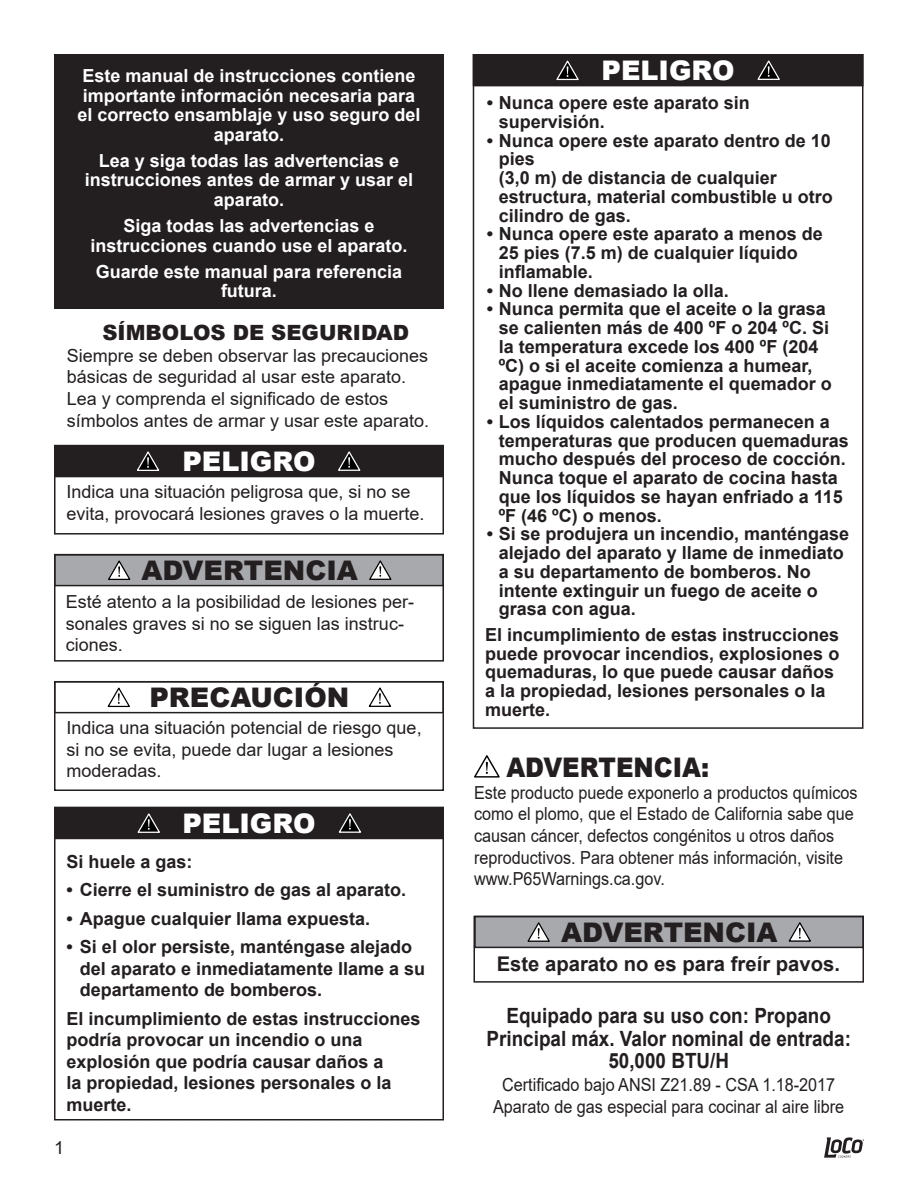
<style>
.page{position:relative;width:918px;height:1188px;background:#fff}
.page>*{position:absolute;margin:0;border:0;box-sizing:border-box;transform-origin:0 0}
.t1{font:900 27px "Arial";color:#231f20}
.t2{font:900 27px "Arial";color:#fff}
.t3{font:900 27px "Arial";color:#231f20;scale:.9 1}
.t4{font:700 21px/22.5px "Arial";color:#231f20;text-align:center;scale:.9 1}
.t5{font:900 21px "Arial";color:#231f20}
.t6{font:700 20.25px "Arial";color:#231f20}
.t7{font:700 18px/18.8px "Arial";color:#231f20}
.t8{font:18px/21.6px "Arial";color:#231f20}
.t9{font:18px/21.6px "Arial";color:#231f20;text-align:center;scale:.9 1}
.t10{font:700 18px/19.5px "Arial";color:#fff;text-align:center}
</style>
<div class="page">
<svg style="left:824px;top:1137px;width:40px;height:21px"></svg>
<div style="left:54px;top:54px;width:390px;height:255px;background:#231f20"></div>
<div style="left:54px;top:681px;width:390px;height:32px;border:2px solid #231f20"></div>
<div style="left:54px;top:681px;width:390px;height:110px;border:2px solid #231f20"></div>
<svg style="left:107px;top:687px;width:23px;height:21px"></svg>
<svg style="left:368px;top:687px;width:23px;height:20px"></svg>
<div style="left:54px;top:807px;width:390px;height:313px;border:2px solid #231f20"></div>
<div style="left:55px;top:808px;width:388px;height:30px;background:#231f20"></div>
<div style="left:54px;top:807px;width:390px;height:32px;border:2px solid #231f20"></div>
<svg style="left:137px;top:813px;width:23px;height:20px"></svg>
<svg style="left:338px;top:813px;width:23px;height:20px"></svg>
<div style="left:54px;top:445px;width:390px;height:90px;border:2px solid #231f20"></div>
<div style="left:55px;top:446px;width:388px;height:31px;background:#231f20"></div>
<div style="left:54px;top:445px;width:390px;height:32px;border:2px solid #231f20"></div>
<svg style="left:137px;top:451px;width:23px;height:20px"></svg>
<svg style="left:338px;top:451px;width:23px;height:20px"></svg>
<div style="left:55px;top:555px;width:388px;height:31px;background:#a8a9ad"></div>
<div style="left:54px;top:554px;width:390px;height:32px;border:2px solid #231f20"></div>
<div style="left:54px;top:554px;width:390px;height:108px;border:2px solid #231f20"></div>
<svg style="left:108px;top:560px;width:23px;height:20px"></svg>
<svg style="left:369px;top:560px;width:23px;height:20px"></svg>
<div style="left:475px;top:916px;width:388px;height:31px;background:#a8a9ad"></div>
<div style="left:474px;top:916px;width:390px;height:32px;border:2px solid #231f20"></div>
<div style="left:473px;top:916px;width:391px;height:67px;border:2px solid #231f20"></div>
<svg style="left:527px;top:922px;width:23px;height:20px"></svg>
<svg style="left:788px;top:922px;width:23px;height:20px"></svg>
<div style="left:473px;top:55px;width:390px;height:31px;background:#231f20"></div>
<div style="left:473px;top:54px;width:390px;height:32px;border:2px solid #231f20"></div>
<svg style="left:556px;top:60px;width:23px;height:21px"></svg>
<svg style="left:757px;top:60px;width:23px;height:20px"></svg>
<svg style="left:474px;top:755px;width:26px;height:23px"></svg>
<p class="t10" style="left:77px;top:66px;width:345px">Este manual de instrucciones contiene importante información necesaria para el correcto ensamblaje y uso seguro del aparato.</p>
<p class="t10" style="left:85px;top:151px;width:330px">Lea y siga todas las advertencias e instrucciones antes de armar y usar el aparato.</p>
<p class="t10" style="left:90px;top:216px;width:319px">Siga todas las advertencias e instrucciones cuando use el aparato.</p>
<p class="t10" style="left:96px;top:262px;width:308px">Guarde este manual para referencia futura.</p>
<p class="t5" style="left:102px;top:317px;width:308px">SÍMBOLOS DE SEGURIDAD</p>
<p class="t8" style="left:67px;top:345px;width:363px">Siempre se deben observar las precauciones básicas de seguridad al usar este aparato.</p>
<p class="t8" style="left:67px;top:388px;width:364px">Lea y comprenda el significado de estos símbolos antes de armar y usar este aparato.</p>
<p class="t2" style="left:182px;top:442px;width:135px">PELIGRO</p>
<p class="t8" style="left:66px;top:481px;width:360px">Indica una situación peligrosa que, si no se evita, provocará lesiones graves o la muerte.</p>
<p class="t1" style="left:142px;top:551px;width:218px">ADVERTENCIA</p>
<p class="t8" style="left:66px;top:591px;width:350px">Esté atento a la posibilidad de lesiones per&shy;sonales graves si no se siguen las instruc&shy;ciones.</p>
<p class="t1" style="left:149px;top:678px;width:202px">PRECAUCIÓN</p>
<p class="t8" style="left:66px;top:717px;width:357px">Indica una situación potencial de riesgo que, si no se evita, puede dar lugar a lesiones moderadas.</p>
<p class="t2" style="left:182px;top:803px;width:135px">PELIGRO</p>
<p class="t7" style="left:66px;top:853px;width:128px">Si huele a gas:</p>
<p class="t7" style="left:66px;top:881px;width:341px">• Cierre el suministro de gas al aparato.</p>
<p class="t7" style="left:66px;top:909px;width:305px">• Apague cualquier llama expuesta.</p>
<p class="t7" style="left:80px;top:936px;width:347px;line-height:21.6px;text-indent:-14px">• Si el olor persiste, manténgase alejado del aparato e inmediatamente llame a su departamento de bomberos.</p>
<p class="t7" style="left:66px;top:1008px;width:356px;line-height:21.6px">El incumplimiento de estas instrucciones podría provocar un incendio o una explosión que podría causar daños a<br>la propiedad, lesiones personales o la muerte.</p>
<p class="t8" style="left:54px;top:1137px;width:12px">1</p>
<p class="t2" style="left:602px;top:51px;width:135px">PELIGRO</p>
<p class="t7" style="left:499px;top:94px;width:253px;text-indent:-12px">• Nunca opere este aparato sin supervisión.</p>
<p class="t7" style="left:499px;top:131px;width:334px;text-indent:-12px">• Nunca opere este aparato dentro de 10 pies</p>
<p class="t7" style="left:499px;top:169px;width:336px">(3,0 m) de distancia de cualquier estructura, material combustible u otro cilindro de gas.</p>
<p class="t7" style="left:499px;top:225px;width:326px;text-indent:-12px">• Nunca opere este aparato a menos de<br>25 pies (7.5 m) de cualquier líquido inflamable.</p>
<p class="t7" style="left:487px;top:281px;width:244px">• No llene demasiado la olla.</p>
<p class="t7" style="left:499px;top:300px;width:335px;text-indent:-12px">• Nunca permita que el aceite o la grasa se calienten más de 400 ºF o 204 ºC. Si la temperatura excede los 400 ºF (204 ºC) o si el aceite comienza a humear, apague inmediatamente el quemador o el suministro de gas.</p>
<p class="t7" style="left:499px;top:412px;width:352px;text-indent:-12px">• Los líquidos calentados permanecen a temperaturas que producen quemaduras mucho después del proceso de cocción.<br>Nunca toque el aparato de cocina hasta que los líquidos se hayan enfriado a 115 ºF (46 ºC) o menos.</p>
<p class="t7" style="left:499px;top:525px;width:352px;text-indent:-12px">• Si se produjera un incendio, manténgase alejado del aparato y llame de inmediato a su departamento de bomberos. No intente extinguir un fuego de aceite o grasa con agua.</p>
<p class="t7" style="left:485px;top:625px;width:356px">El incumplimiento de estas instrucciones puede provocar incendios, explosiones o quemaduras, lo que puede causar daños a la propiedad, lesiones personales o la muerte.</p>
<p class="t3" style="left:506px;top:748px;width:227px">ADVERTENCIA:</p>
<p class="t9" style="left:474px;top:782px;width:428px;text-align:left">Este producto puede exponerlo a productos químicos como el plomo, que el Estado de California sabe que causan cáncer, defectos congénitos u otros daños reproductivos. Para obtener más información, visite www.P65Warnings.ca.gov.</p>
<p class="t1" style="left:561px;top:912px;width:218px">ADVERTENCIA</p>
<p class="t6" style="left:497px;top:949px;width:345px">Este aparato no es para freír pavos.</p>
<p class="t4" style="left:507px;top:1005px;width:362px">Equipado para su uso con: Propano</p>
<p class="t4" style="left:487px;top:1027px;width:406px">Principal máx. Valor nominal de entrada:<br>50,000 BTU/H</p>
<p class="t9" style="left:493px;top:1073px;width:392px;line-height:22.5px">Certificado bajo ANSI Z21.89 - CSA 1.18-2017<br>Aparato de gas especial para cocinar al aire libre</p>
</div>
